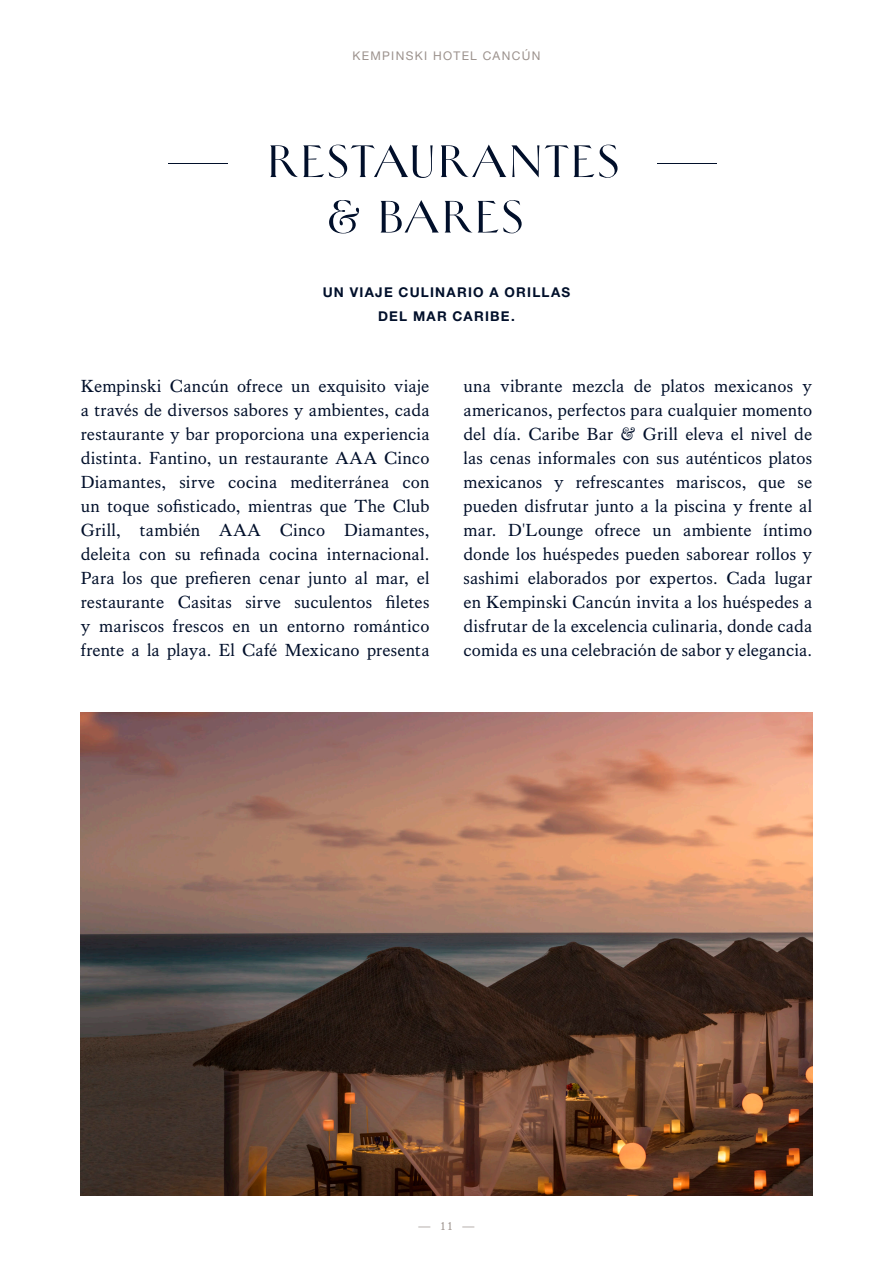
<style>
.page{position:relative;width:893px;height:1263px;background:#fff}
.page>*{position:absolute;margin:0;border:0;box-sizing:border-box;transform-origin:0 0}
.t1{font:51px/55.5px "Helene Hess";letter-spacing:.01em;color:#010f2a}
.t2{font:18px/24px "Kings Caslon";letter-spacing:.005em;color:#010f2a;text-align:justify}
.t3{font:700 13.5px/24px "Helvetica Neue LT Std";letter-spacing:.09em;color:#010f2a;text-align:center}
.t4{font:12px "Helvetica Neue LT Std";letter-spacing:.115em;color:#9c928d}
.t5{font:12px "Kings Caslon";color:#9c928d}
.s1{font-size:63px}
</style>
<div class="page">
<img style="left:81px;top:712px;width:731px;height:483px">
<p class="t4" style="left:353px;top:48px;width:189px">KEMPINSKI HOTEL CANCÚN</p>
<h1 class="t1" style="left:327px;top:135px;width:393px;text-indent:-160px"><span class="s1">—</span> RESTAURANTES <span class="s1">— </span>&amp; BARES</h1>
<p class="t3" style="left:323px;top:280px;width:249px">UN VIAJE CULINARIO A ORILLAS<br>DEL MAR CARIBE.</p>
<p class="t2" style="left:81px;top:374px;width:350px">Kempinski Cancún ofrece un exquisito viaje a través de diversos sabores y ambientes, cada restaurante y bar proporciona una experiencia distinta. Fantino, un restaurante AAA Cinco Diamantes, sirve cocina mediterránea con un toque sofisticado, mientras que The Club Grill, también AAA Cinco Diamantes, deleita con su refinada cocina internacional.<br>Para los que prefieren cenar junto al mar, el restaurante Casitas sirve suculentos filetes y mariscos frescos en un entorno romántico frente a la playa. El Café Mexicano presenta</p>
<p class="t2" style="left:463px;top:374px;width:350px">una vibrante mezcla de platos mexicanos y americanos, perfectos para cualquier momento del día. Caribe Bar &amp; Grill eleva el nivel de las cenas informales con sus auténticos platos mexicanos y refrescantes mariscos, que se pueden disfrutar junto a la piscina y frente al mar. D'Lounge ofrece un ambiente íntimo donde los huéspedes pueden saborear rollos y sashimi elaborados por expertos. Cada lugar en Kempinski Cancún invita a los huéspedes a disfrutar de la excelencia culinaria, donde cada comida es una celebración de sabor y elegancia.</p>
<p class="t5" style="left:418px;top:1219px;width:57px">— 11 —</p>
</div>
